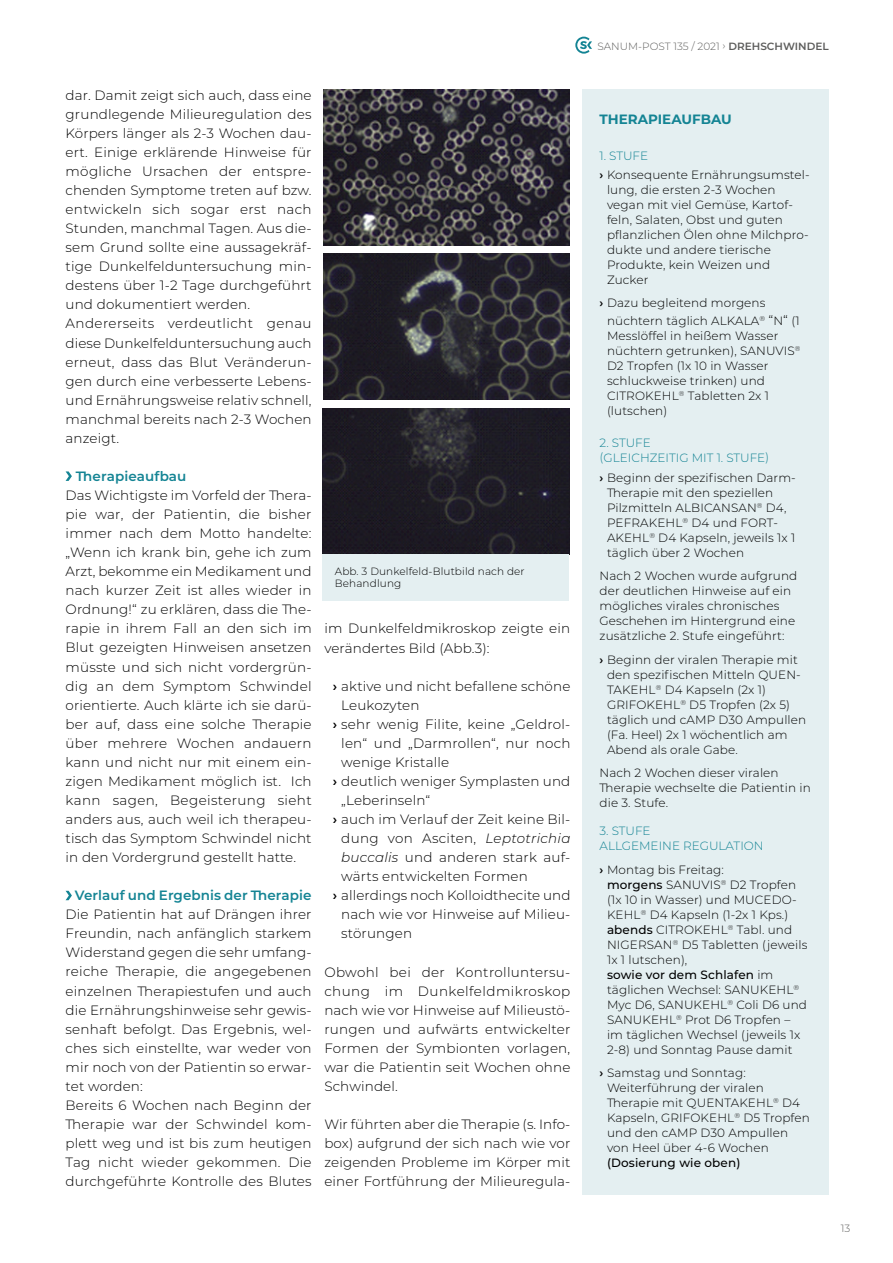
<style>
.page{position:relative;width:893px;height:1263px;background:#fff}
.page>*{position:absolute;margin:0;border:0;box-sizing:border-box;transform-origin:0 0}
.t1{font:300 13.5px/19px "Montserrat";letter-spacing:.01em;color:#000}
.t2{font:600 13.5px "Montserrat";letter-spacing:.005em;color:#148494}
.t3{font:700 13.5px "Montserrat";color:#148494}
.t4{font:300 12px/15px "Montserrat";letter-spacing:.01em;color:#000}
.t5{font:300 12px/15px "Montserrat";color:#148494}
.t6{font:500 12px "Montserrat";letter-spacing:.01em;color:#000}
.t7{font:300 10.5px/12.8px "Montserrat";letter-spacing:.01em;color:#000}
.t8{font:300 10.5px "Montserrat";color:#5d5d5c}
.s1{font-weight:600}
.s2{font-style:italic}
.s3{color:#148494}
.s4{font-size:13.5px}
.s5{font-weight:500}
</style>
<div class="page">
<svg style="left:66px;top:471px;width:6px;height:10px"></svg>
<svg style="left:66px;top:891px;width:6px;height:9px"></svg>
<svg style="left:575px;top:37px;width:17px;height:17px"></svg>
<div style="left:582px;top:89px;width:247px;height:1106px;background:#e4eff1"></div>
<img style="left:324px;top:254px;width:245px;height:146px">
<img style="left:322px;top:408px;width:247px;height:146px">
<img style="left:324px;top:90px;width:245px;height:155px">
<div style="left:322px;top:554px;width:247px;height:47px;background:#e4eff1"></div>
<p class="t1" style="left:66px;top:85px;width:248px">dar. Damit zeigt sich auch, dass eine grundlegende Milieuregulation des Körpers länger als 2-3 Wochen dau&shy;ert. Einige erklärende Hinweise für mögliche Ursachen der entspre&shy;chenden Symptome treten auf bzw. entwickeln sich sogar erst nach Stunden, manchmal Tagen. Aus die&shy;sem Grund sollte eine aussagekräf&shy;tige Dunkelfelduntersuchung min&shy;destens über 1-2 Tage durchgeführt und dokumentiert werden.<br>Andererseits verdeutlicht genau diese Dunkelfelduntersuchung auch erneut, dass das Blut Veränderun&shy;gen durch eine verbesserte Lebens&shy;und Ernährungsweise relativ schnell, manchmal bereits nach 2-3 Wochen anzeigt.</p>
<p class="t2" style="left:76px;top:466px;width:112px">Therapieaufbau</p>
<p class="t1" style="left:66px;top:485px;width:248px;text-align:justify">Das Wichtigste im Vorfeld der Thera&shy;pie war, der Patientin, die bisher immer nach dem Motto handelte: „Wenn ich krank bin, gehe ich zum Arzt, bekomme ein Medikament und nach kurzer Zeit ist alles wieder in Ordnung!“ zu erklären, dass die The&shy;rapie in ihrem Fall an den sich im Blut gezeigten Hinweisen ansetzen müsste und sich nicht vordergrün&shy;dig an dem Symptom Schwindel orientierte. Auch klärte ich sie darü&shy;ber auf, dass eine solche Therapie über mehrere Wochen andauern kann und nicht nur mit einem ein&shy;zigen Medikament möglich ist. Ich kann sagen, Begeisterung sieht anders aus, auch weil ich therapeu&shy;tisch das Symptom Schwindel nicht in den Vordergrund gestellt hatte.</p>
<p class="t2" style="left:75px;top:886px;width:238px">Verlauf und Ergebnis der Therapie</p>
<p class="t1" style="left:66px;top:904px;width:248px">Die Patientin hat auf Drängen ihrer<br>Freundin, nach anfänglich starkem<br>Widerstand gegen die sehr umfang&shy;reiche Therapie, die angegebenen einzelnen Therapiestufen und auch die Ernährungshinweise sehr gewis&shy;senhaft befolgt. Das Ergebnis, wel&shy;ches sich einstellte, war weder von mir noch von der Patientin so erwar&shy;tet worden:<br>Bereits 6 Wochen nach Beginn der<br>Therapie war der Schwindel kom&shy;plett weg und ist bis zum heutigen<br>Tag nicht wieder gekommen. Die durchgeführte Kontrolle des Blutes</p>
<p class="t7" style="left:335px;top:564px;width:191px">Abb. 3 Dunkelfeld-Blutbild nach der<br>Behandlung</p>
<p class="t1" style="left:324px;top:619px;width:247px">im Dunkelfeldmikroskop zeigte ein verändertes Bild (Abb.3):</p>
<p class="t1" style="left:333px;top:676px;width:239px"><span class="s1">›</span> aktive und nicht befallene schöne</p>
<p class="t1" style="left:341px;top:695px;width:80px">Leukozyten</p>
<p class="t1" style="left:333px;top:714px;width:239px"><span class="s1">›</span> sehr wenig Filite, keine „Geldrol-</p>
<p class="t1" style="left:341px;top:733px;width:231px">len“ und „Darmrollen“, nur noch</p>
<p class="t1" style="left:341px;top:752px;width:109px">wenige Kristalle</p>
<p class="t1" style="left:333px;top:771px;width:239px"><span class="s1">›</span> deutlich weniger Symplasten und</p>
<p class="t1" style="left:341px;top:790px;width:90px">„Leberinseln“</p>
<p class="t1" style="left:333px;top:809px;width:239px"><span class="s1">›</span> auch im Verlauf der Zeit keine Bil-</p>
<p class="t1" style="left:341px;top:828px;width:231px">dung von Asciten, <span class="s2">Leptotrichia</span></p>
<p class="t1" style="left:341px;top:847px;width:231px"><span class="s2">buccalis</span> und anderen stark auf-</p>
<p class="t1" style="left:341px;top:866px;width:188px">wärts entwickelten Formen</p>
<p class="t1" style="left:333px;top:886px;width:239px"><span class="s1">›</span> allerdings noch Kolloidthecite und</p>
<p class="t1" style="left:341px;top:905px;width:231px">nach wie vor Hinweise auf Milieu-</p>
<p class="t1" style="left:341px;top:924px;width:72px">störungen</p>
<p class="t1" style="left:324px;top:962px;width:248px;text-align:justify">Obwohl bei der Kontrolluntersu&shy;chung im Dunkelfeldmikroskop nach wie vor Hinweise auf Milieustö&shy;rungen und aufwärts entwickelter Formen der Symbionten vorlagen, war die Patientin seit Wochen ohne Schwindel.</p>
<p class="t1" style="left:324px;top:1114px;width:248px;text-align:justify">Wir führten aber die Therapie (s. Info&shy;box) aufgrund der sich nach wie vor zeigenden Probleme im Körper mit einer Fortführung der Milieuregula-</p>
<p class="t8" style="left:597px;top:39px;width:233px">SANUM-POST 135 / 2021 › <span class="s1">DREHSCHWINDEL</span></p>
<p class="t3" style="left:599px;top:109px;width:134px">THERAPIEAUFBAU</p>
<p class="t4" style="left:599px;top:145px;width:212px;line-height:19.2px"><span class="s3">1. STUFE<br></span><span class="s1">›</span> Konsequente Ernährungsumstel-</p>
<p class="t4" style="left:607px;top:182px;width:203px">lung, die ersten 2-3 Wochen vegan mit viel Gemüse, Kartof&shy;feln, Salaten, Obst und guten pflanzlichen Ölen ohne Milchpro&shy;dukte und andere tierische<br>Produkte, kein Weizen und<br>Zucker</p>
<p class="t4" style="left:607px;top:294px;width:194px;line-height:18px;text-indent:-7px"><span class="s1">›</span> Dazu begleitend morgens nüchtern täglich ALKALA<sup>®</sup> <span class="s4">“</span>N<span class="s4">“</span> (1</p>
<p class="t4" style="left:607px;top:328px;width:195px">Messlöffel in heißem Wasser nüchtern getrunken), SANUVIS<sup>®<br></sup>D2 Tropfen (1x 10 in Wasser schluckweise trinken) und<br>CITROKEHL<sup>®</sup> Tabletten 2x 1 (lutschen)</p>
<p class="t5" style="left:599px;top:435px;width:171px">2. STUFE<br>(GLEICHZEITIG MIT 1. STUFE)</p>
<p class="t4" style="left:607px;top:469px;width:190px;text-indent:-7px"><span class="s1">›</span> Beginn der spezifischen Darm-<br>Therapie mit den speziellen<br>Pilzmitteln ALBICANSAN<sup>®</sup> D4,<br>PEFRAKEHL<sup>®</sup> D4 und FORT-<br>AKEHL<sup>®</sup> D4 Kapseln, jeweils 1x 1 täglich über 2 Wochen</p>
<p class="t4" style="left:599px;top:568px;width:199px">Nach 2 Wochen wurde aufgrund der deutlichen Hinweise auf ein mögliches virales chronisches<br>Geschehen im Hintergrund eine zusätzliche 2. Stufe eingeführt:</p>
<p class="t4" style="left:607px;top:652px;width:201px;text-indent:-7px"><span class="s1">›</span> Beginn der viralen Therapie mit den spezifischen Mitteln QUEN-<br>TAKEHL<sup>®</sup> D4 Kapseln (2x 1)<br>GRIFOKEHL<sup>®</sup> D5 Tropfen (2x 5) täglich und cAMP D30 Ampullen (Fa. Heel) 2x 1 wöchentlich am<br>Abend als orale Gabe.</p>
<p class="t4" style="left:599px;top:765px;width:213px">Nach 2 Wochen dieser viralen<br>Therapie wechselte die Patientin in die 3. Stufe.</p>
<p class="t5" style="left:599px;top:823px;width:166px">3. STUFE<br>ALLGEMEINE REGULATION</p>
<p class="t4" style="left:607px;top:861px;width:202px;text-indent:-7px"><span class="s1">›</span> Montag bis Freitag:<br><span class="s5">morgens</span> SANUVIS<sup>®</sup> D2 Tropfen (1x 10 in Wasser) und MUCEDO-<br>KEHL<sup>®</sup> D4 Kapseln (1-2x 1 Kps.) <span class="s5">abends</span> CITROKEHL<sup>®</sup> Tabl. und<br>NIGERSAN<sup>®</sup> D5 Tabletten (jeweils<br>1x 1 lutschen),<br><span class="s5">sowie vor dem Schlafen</span> im täglichen Wechsel: SANUKEHL<sup>®<br></sup>Myc D6, SANUKEHL<sup>®</sup> Coli D6 und<br>SANUKEHL<sup>®</sup> Prot D6 Tropfen – im täglichen Wechsel (jeweils 1x<br>2-8) und Sonntag Pause damit</p>
<p class="t4" style="left:607px;top:1065px;width:204px;text-indent:-7px"><span class="s1">›</span> Samstag und Sonntag:<br>Weiterführung der viralen<br>Therapie mit QUENTAKEHL<sup>®</sup> D4<br>Kapseln, GRIFOKEHL<sup>®</sup> D5 Tropfen und den cAMP D30 Ampullen von Heel über 4-6 Wochen</p>
<p class="t6" style="left:607px;top:1154px;width:135px">(Dosierung wie oben)</p>
<p class="t8" style="left:841px;top:1221px;width:11px">13</p>
</div>
